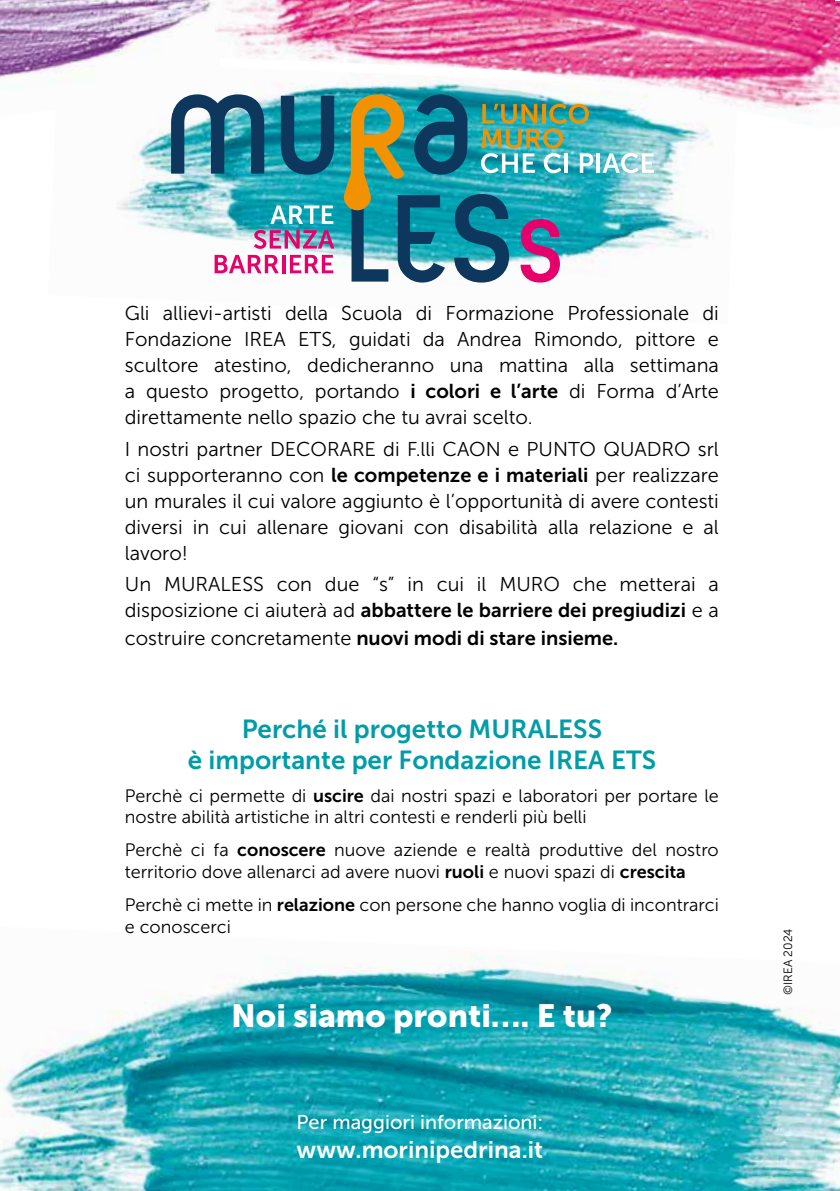
<style>
.page{position:relative;width:840px;height:1191px;background:#fff}
.page>*{position:absolute;margin:0;border:0;box-sizing:border-box;transform-origin:0 0}
.t1{font:32px "Museo Sans 900";color:#fff}
.t2{font:26px/31.2px "Museo Sans 700";color:#009ca8;text-align:center}
.t3{font:24px "Museo Sans 700";color:#fff}
.t4{font:20px/26px "Museo Sans 300";color:#000;text-align:justify}
.t5{font:20px/28px "Museo Sans 700";color:#000}
.t6{font:20px "Museo Sans 500";color:#fff}
.t7{font:18px/21.6px "Museo Sans 300";color:#000}
.t8{font:12px "Museo Sans 300";color:#000}
.s1{font-family:"Museo Sans 700"}
.s2{font-family:"Museo Sans 300"}
</style>
<div class="page">
<img style="left:117px;top:129px;width:596px;height:154px">
<img style="left:171px;top:129px;width:93px;height:45px">
<svg style="left:281px;top:129px;width:53px;height:46px;background:#0e637f"></svg>
<svg style="left:270px;top:205px;width:63px;height:19px"></svg>
<svg style="left:254px;top:230px;width:80px;height:19px;background:#b174a6"></svg>
<svg style="left:214px;top:255px;width:64px;height:18px"></svg>
<hr style="left:282px;top:255px;width:3px;height:18px;background:#e6006b">
<svg style="left:290px;top:255px;width:43px;height:18px"></svg>
<svg style="left:343px;top:129px;width:250px;height:153px;background:#47949c"></svg>
<hr style="left:596px;top:153px;width:3px;height:20px;background:#fff">
<svg style="left:602px;top:153px;width:51px;height:20px"></svg>
<img style="left:160px;top:0;width:679px;height:129px">
<img style="left:0;top:954px;width:839px;height:237px">
<img style="left:0;top:0;width:223px;height:117px">
<p class="t4" style="left:125px;top:300px;width:595px">Gli allievi-artisti della Scuola di Formazione Professionale di Fondazione IREA ETS, guidati da Andrea Rimondo, pittore e scultore atestino, dedicheranno una mattina alla settimana a questo progetto, portando <span class="s1">i colori e l’arte</span> di Forma d’Arte direttamente nello spazio che tu avrai scelto.</p>
<p class="t4" style="left:125px;top:436px;width:595px">I nostri partner DECORARE di F.lli CAON e PUNTO QUADRO srl ci supporteranno con <span class="s1">le competenze e i materiali</span> per realizzare un murales il cui valore aggiunto è l’opportunità di avere contesti diversi in cui allenare giovani con disabilità alla relazione e al lavoro!</p>
<p class="t4" style="left:125px;top:571px;width:595px">Un MURALESS con due “s” in cui il MURO che metterai a</p>
<p class="t5" style="left:125px;top:596px;width:595px"><span class="s2">disposizione ci aiuterà ad</span> abbattere le barriere dei pregiudizi <span class="s2">e a costruire concretamente</span> nuovi modi di stare insieme.</p>
<h2 class="t2" style="left:187px;top:713px;width:469px">Perché il progetto MURALESS<br>è importante per Fondazione IREA ETS</h2>
<p class="t7" style="left:125px;top:785px;width:595px">Perchè ci permette di <span class="s1">uscire</span> dai nostri spazi e laboratori per portare le nostre abilità artistiche in altri contesti e renderli più belli</p>
<p class="t7" style="left:125px;top:839px;width:595px">Perchè ci fa <span class="s1">conoscere</span> nuove aziende e realtà produttive del nostro territorio dove allenarci ad avere nuovi <span class="s1">ruoli</span> e nuovi spazi di <span class="s1">crescita</span></p>
<p class="t7" style="left:125px;top:894px;width:595px">Perchè ci mette in <span class="s1">relazione</span> con persone che hanno voglia di incontrarci e conoscerci</p>
<h1 class="t1" style="left:231px;top:997px;width:382px">Noi siamo pronti…. E tu?</h1>
<p class="t6" style="left:296px;top:1111px;width:248px">Per maggiori informazioni:</p>
<p class="t3" style="left:296px;top:1136px;width:248px">www.morinipedrina.it</p>
<p class="t8" style="left:781px;top:994px;width:68px;rotate:-90deg">©IREA 2024</p>
</div>
